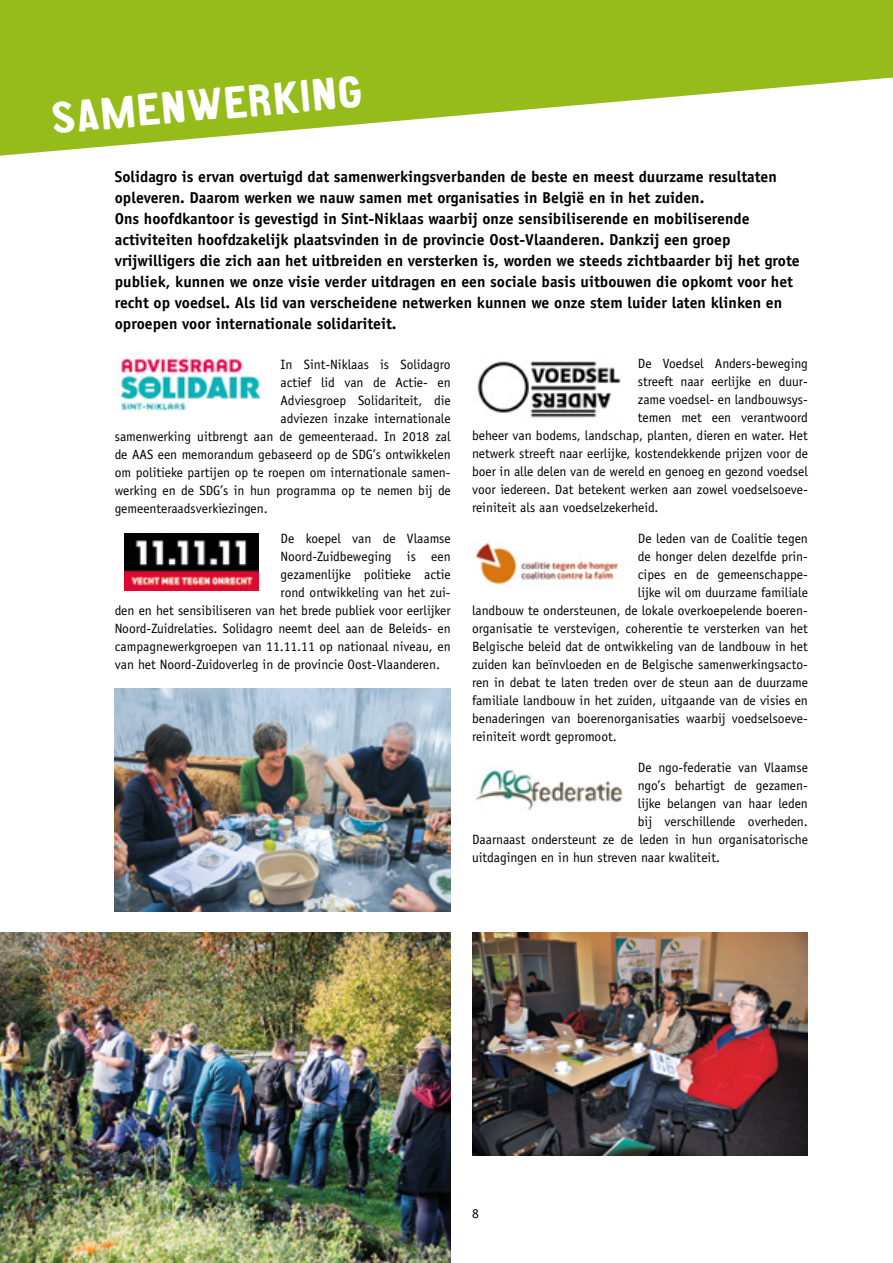
<style>
.page{position:relative;width:893px;height:1263px;background:#fff}
.page>*{position:absolute;margin:0;border:0;box-sizing:border-box;transform-origin:0 0}
.t1{font:45px "CA Aires";color:#fff}
.t2{font:700 15.75px/21px "Officina Sans";color:#000}
.t3{font:13.5px "Officina Sans";color:#000}
</style>
<div class="page">
<img style="left:115px;top:689px;width:336px;height:223px">
<img style="left:472px;top:933px;width:336px;height:223px">
<img style="left:0;top:933px;width:451px;height:330px">
<img style="left:117px;top:357px;width:145px;height:54px">
<img style="left:124px;top:533px;width:134px;height:58px">
<img style="left:475px;top:770px;width:148px;height:41px">
<img style="left:477px;top:361px;width:144px;height:57px">
<img style="left:475px;top:542px;width:149px;height:43px">
<svg style="left:0;top:0;width:892px;height:156px;fill:#96bc1c"></svg>
<svg style="left:892px;top:0;width:1px;height:78px"></svg>
<h1 class="t1" style="left:51px;top:95px;width:318px;rotate:-5deg">SAMENWERKING</h1>
<p class="t2" style="left:115px;top:166px;width:686px">Solidagro is ervan overtuigd dat samenwerkingsverbanden de beste en meest duurzame resultaten opleveren. Daarom werken we nauw samen met organisaties in België en in het zuiden.<br>Ons hoofdkantoor is gevestigd in Sint-Niklaas waarbij onze sensibiliserende en mobiliserende activiteiten hoofdzakelijk plaatsvinden in de provincie Oost-Vlaanderen. Dankzij een groep vrijwilligers die zich aan het uitbreiden en versterken is, worden we steeds zichtbaarder bij het grote publiek, kunnen we onze visie verder uitdragen en een sociale basis uitbouwen die opkomt voor het recht op voedsel. Als lid van verscheidene netwerken kunnen we onze stem luider laten klinken en oproepen voor internationale solidariteit.</p>
<p class="t3" style="left:281px;top:356px;width:172px">In Sint-Niklaas is Solidagro</p>
<p class="t3" style="left:281px;top:374px;width:172px">actief lid van de Actie- en</p>
<p class="t3" style="left:281px;top:392px;width:172px">Adviesgroep Solidariteit, die</p>
<p class="t3" style="left:281px;top:410px;width:172px">adviezen inzake internationale</p>
<p class="t3" style="left:115px;top:428px;width:337px">samenwerking uitbrengt aan de gemeenteraad. In 2018 zal</p>
<p class="t3" style="left:115px;top:446px;width:337px">de AAS een memorandum gebaseerd op de SDG’s ontwikkelen</p>
<p class="t3" style="left:115px;top:464px;width:337px">om politieke partijen op te roepen om internationale samen-</p>
<p class="t3" style="left:115px;top:482px;width:337px">werking en de SDG’s in hun programma op te nemen bij de</p>
<p class="t3" style="left:115px;top:500px;width:155px">gemeenteraadsverkiezingen.</p>
<p class="t3" style="left:281px;top:531px;width:172px">De koepel van de Vlaamse</p>
<p class="t3" style="left:281px;top:549px;width:172px">Noord-Zuidbeweging is een</p>
<p class="t3" style="left:281px;top:567px;width:172px">gezamenlijke politieke actie</p>
<p class="t3" style="left:281px;top:585px;width:172px">rond ontwikkeling van het zui-</p>
<p class="t3" style="left:115px;top:603px;width:337px">den en het sensibiliseren van het brede publiek voor eerlijker</p>
<p class="t3" style="left:115px;top:621px;width:337px">Noord-Zuidrelaties. Solidagro neemt deel aan de Beleids- en</p>
<p class="t3" style="left:115px;top:639px;width:337px">campagnewerkgroepen van 11.11.11 op nationaal niveau, en</p>
<p class="t3" style="left:115px;top:657px;width:327px">van het Noord-Zuidoverleg in de provincie Oost-Vlaanderen.</p>
<p class="t3" style="left:638px;top:356px;width:172px">De Voedsel Anders-beweging</p>
<p class="t3" style="left:638px;top:374px;width:172px">streeft naar eerlijke en duur-</p>
<p class="t3" style="left:638px;top:392px;width:172px">zame voedsel- en landbouwsys-</p>
<p class="t3" style="left:638px;top:410px;width:172px">temen met een verantwoord</p>
<p class="t3" style="left:472px;top:428px;width:337px">beheer van bodems, landschap, planten, dieren en water. Het</p>
<p class="t3" style="left:472px;top:446px;width:337px">netwerk streeft naar eerlijke, kostendekkende prijzen voor de</p>
<p class="t3" style="left:472px;top:464px;width:337px">boer in alle delen van de wereld en genoeg en gezond voedsel</p>
<p class="t3" style="left:472px;top:482px;width:337px">voor iedereen. Dat betekent werken aan zowel voedselsoeve-</p>
<p class="t3" style="left:472px;top:500px;width:188px">reiniteit als aan voedselzekerheid.</p>
<p class="t3" style="left:638px;top:531px;width:172px">De leden van de Coalitie tegen</p>
<p class="t3" style="left:638px;top:549px;width:172px">de honger delen dezelfde prin-</p>
<p class="t3" style="left:638px;top:567px;width:172px">cipes en de gemeenschappe-</p>
<p class="t3" style="left:638px;top:585px;width:172px">lijke wil om duurzame familiale</p>
<p class="t3" style="left:472px;top:603px;width:337px">landbouw te ondersteunen, de lokale overkoepelende boeren-</p>
<p class="t3" style="left:472px;top:621px;width:337px">organisatie te verstevigen, coherentie te versterken van het</p>
<p class="t3" style="left:472px;top:639px;width:337px">Belgische beleid dat de ontwikkeling van de landbouw in het</p>
<p class="t3" style="left:472px;top:657px;width:337px">zuiden kan beïnvloeden en de Belgische samenwerkingsacto-</p>
<p class="t3" style="left:472px;top:675px;width:337px">ren in debat te laten treden over de steun aan de duurzame</p>
<p class="t3" style="left:472px;top:693px;width:337px">familiale landbouw in het zuiden, uitgaande van de visies en</p>
<p class="t3" style="left:472px;top:711px;width:337px">benaderingen van boerenorganisaties waarbij voedselsoeve-</p>
<p class="t3" style="left:472px;top:729px;width:146px">reiniteit wordt gepromoot.</p>
<p class="t3" style="left:638px;top:759px;width:172px">De ngo-federatie van Vlaamse</p>
<p class="t3" style="left:638px;top:777px;width:172px">ngo’s behartigt de gezamen-</p>
<p class="t3" style="left:638px;top:795px;width:172px">lijke belangen van haar leden</p>
<p class="t3" style="left:638px;top:813px;width:172px">bij verschillende overheden.</p>
<p class="t3" style="left:472px;top:831px;width:337px">Daarnaast ondersteunt ze de leden in hun organisatorische</p>
<p class="t3" style="left:472px;top:849px;width:250px">uitdagingen en in hun streven naar kwaliteit.</p>
<p class="t3" style="left:472px;top:1205px;width:8px">8</p>
</div>
